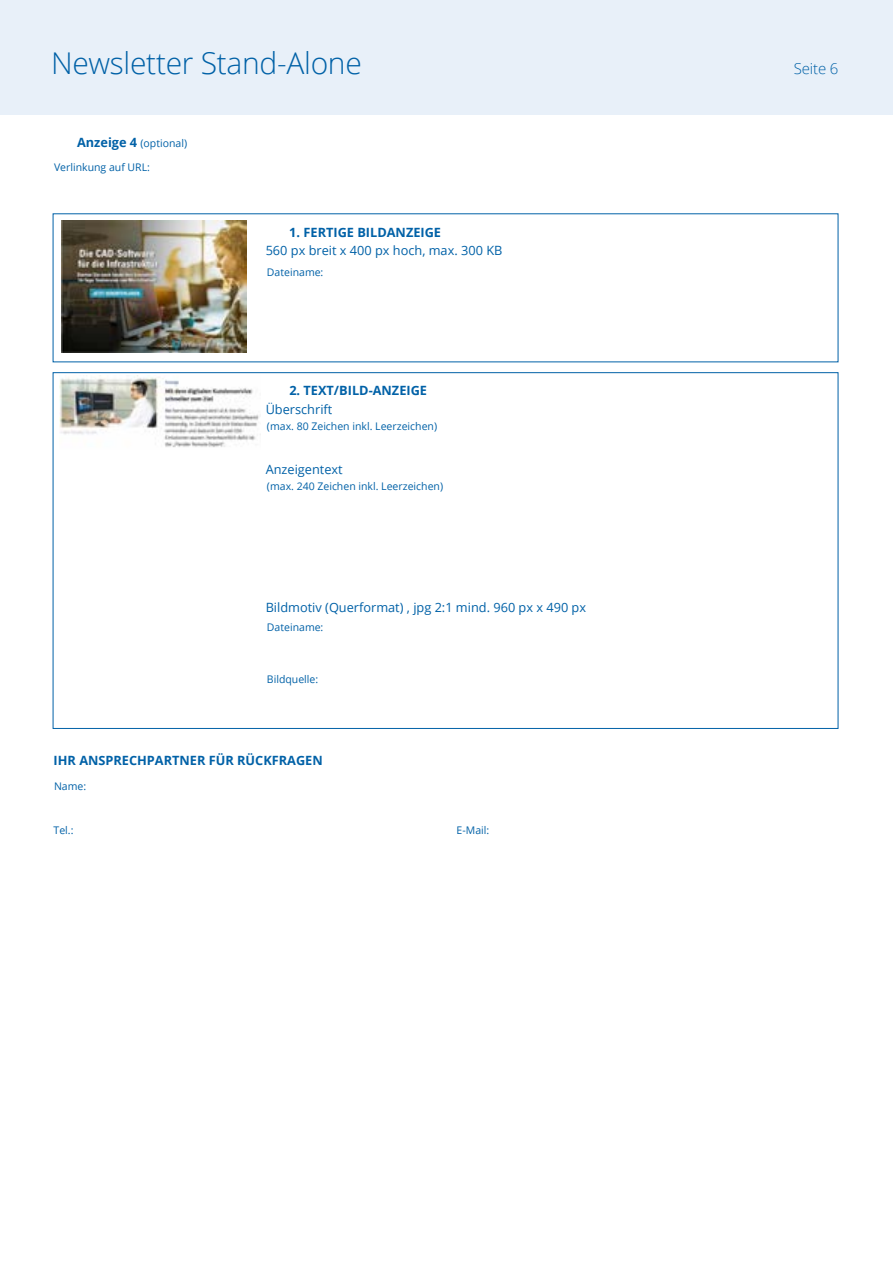
<style>
.page{position:relative;width:893px;height:1263px;background:#fff}
.page>*{position:absolute;margin:0;border:0;box-sizing:border-box;transform-origin:0 0}
.t1{font:300 30px "Open Sans";letter-spacing:-.01em;color:#0061a7}
.t2{font:300 15px "Open Sans";letter-spacing:-.01em;color:#0061a7}
.t3{font:12.75px "Open Sans";color:#0061a7}
.t4{font:700 12.75px "Open Sans";color:#0061a7}
.t5{font:10.5px "Open Sans";color:#0061a7}
.s1{font-weight:700;font-size:12.75px}
</style>
<div class="page">
<div style="left:0;top:0;width:893px;height:115px;background:#e8f0f9"></div>
<img style="left:60px;top:375px;width:201px;height:73px">
<img style="left:62px;top:221px;width:185px;height:132px">
<h1 class="t1" style="left:51px;top:42px;width:312px">Newsletter Stand-Alone</h1>
<h2 class="t2" style="left:794px;top:58px;width:46px">Seite 6</h2>
<p class="t5" style="left:77px;top:136px;width:112px"><span class="s1">Anzeige 4</span> (optional)</p>
<p class="t5" style="left:54px;top:160px;width:98px">Verlinkung auf URL:</p>
<p class="t4" style="left:289px;top:223px;width:153px">1. FERTIGE BILDANZEIGE</p>
<p class="t3" style="left:266px;top:242px;width:238px">560 px breit x 400 px hoch, max. 300 KB</p>
<p class="t5" style="left:267px;top:265px;width:58px">Dateiname:</p>
<p class="t4" style="left:289px;top:381px;width:139px">2. TEXT/BILD-ANZEIGE</p>
<p class="t3" style="left:266px;top:400px;width:68px">Überschrift</p>
<p class="t5" style="left:267px;top:419px;width:172px">(max. 80 Zeichen inkl. Leerzeichen)</p>
<p class="t3" style="left:266px;top:461px;width:79px">Anzeigentext</p>
<p class="t5" style="left:267px;top:479px;width:178px">(max. 240 Zeichen inkl. Leerzeichen)</p>
<p class="t3" style="left:266px;top:599px;width:322px">Bildmotiv (Querformat) , jpg 2:1 mind. 960 px x 490 px</p>
<p class="t5" style="left:267px;top:620px;width:58px">Dateiname:</p>
<p class="t5" style="left:267px;top:672px;width:53px">Bildquelle:</p>
<p class="t4" style="left:54px;top:752px;width:271px">IHR ANSPRECHPARTNER FÜR RÜCKFRAGEN</p>
<p class="t5" style="left:54px;top:779px;width:34px">Name:</p>
<p class="t5" style="left:54px;top:823px;width:21px">Tel.:</p>
<p class="t5" style="left:457px;top:823px;width:34px">E-Mail:</p>
</div>
